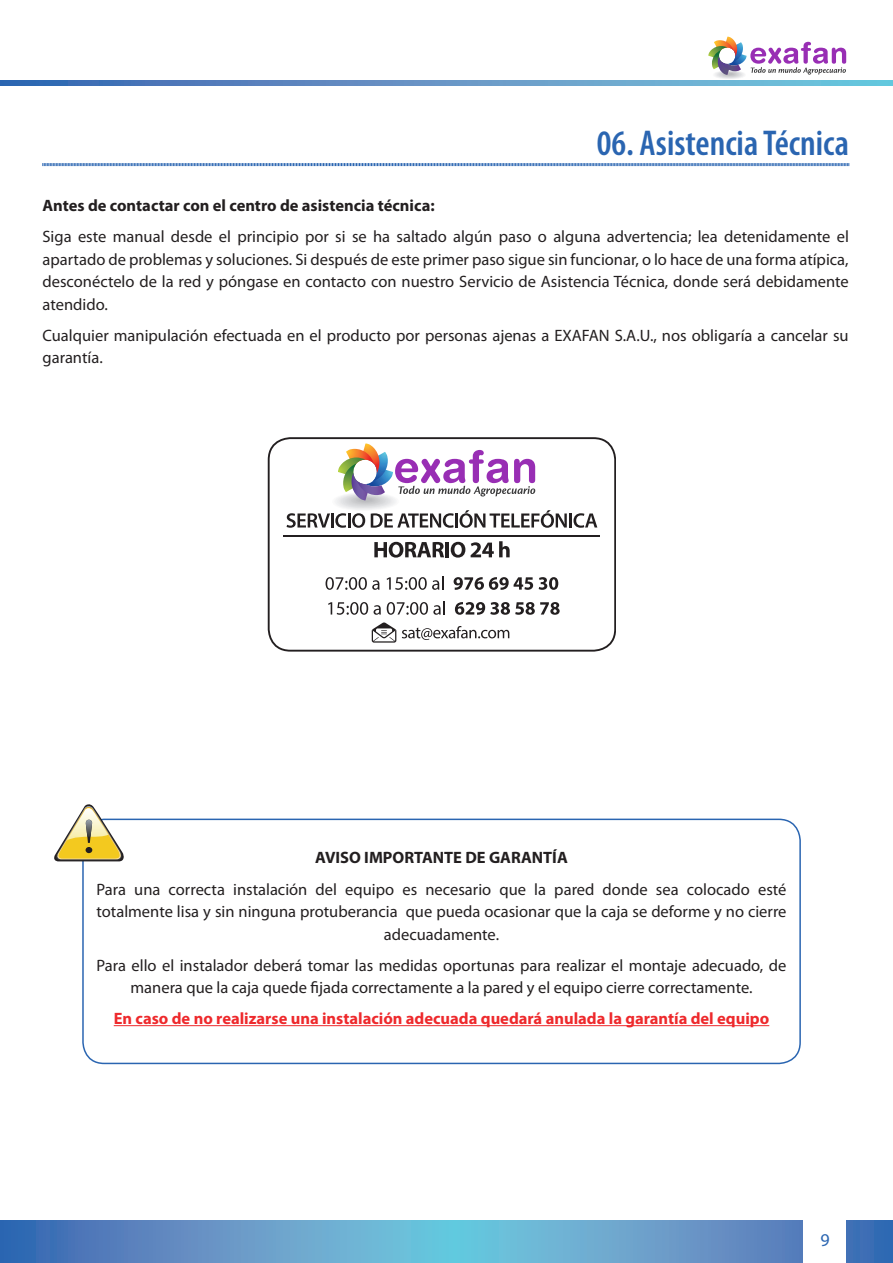
<style>
.page{position:relative;width:893px;height:1263px;background:#fff}
.page>*{position:absolute;margin:0;border:0;box-sizing:border-box;transform-origin:0 0}
._01__Titulos__Nivel{font:600 condensed 36px "Myriad Pro";color:#2a65b1}
.t1{font:18px "Myriad Pro";color:#2a65b1}
._01__Normal{font:16.5px/22.5px "Myriad Pro";color:#231f20;text-align:center}
._01__Normal-2{font:700 16.5px "Myriad Pro";color:#ee292c}
._01__Normal-3{font:700 16.5px "Myriad Pro";color:#231f20}
</style>
<div class="page">
<svg style="left:1px;top:1220px;width:892px;height:43px;background:#609ac8"></svg>
<svg style="left:1px;top:81px;width:892px;height:4px;background:#5e96c6"></svg>
<div style="left:804px;top:1218px;width:42px;height:45px;background:#fff"></div>
<hr style="left:0;top:1220px;width:1px;height:43px;background:#2a65b1">
<div style="left:714px;top:71px;width:31px;height:8px;background:#f5f5f6;border-radius:50%"></div>
<div style="left:716px;top:71px;width:27px;height:7px;background:#eeeeef;border-radius:50%"></div>
<div style="left:716px;top:71px;width:26px;height:7px;background:#ececee;border-radius:50%"></div>
<div style="left:717px;top:71px;width:25px;height:7px;background:#e6e7e9;border-radius:50%"></div>
<div style="left:718px;top:72px;width:23px;height:6px;background:#e1e2e4;border-radius:50%"></div>
<div style="left:719px;top:72px;width:21px;height:5px;background:#dddee0;border-radius:50%"></div>
<div style="left:721px;top:72px;width:17px;height:5px;background:#d5d6d8;border-radius:50%"></div>
<svg style="left:708px;top:37px;width:138px;height:39px"></svg>
<div style="left:268px;top:437px;width:347px;height:214px;border:2px solid #231f20;border-radius:22px"></div>
<hr style="left:283px;top:534px;width:317px;height:2px;background:#231f20">
<hr style="left:569px;top:513px;width:3px;height:14px;background:#231f20">
<svg style="left:573px;top:513px;width:24px;height:15px"></svg>
<svg style="left:326px;top:577px;width:54px;height:13px"></svg>
<svg style="left:387px;top:576px;width:57px;height:14px"></svg>
<svg style="left:454px;top:577px;width:79px;height:13px"></svg>
<svg style="left:539px;top:577px;width:19px;height:13px"></svg>
<svg style="left:328px;top:602px;width:40px;height:13px"></svg>
<svg style="left:374px;top:605px;width:7px;height:10px"></svg>
<svg style="left:387px;top:601px;width:58px;height:14px"></svg>
<svg style="left:455px;top:602px;width:105px;height:13px"></svg>
<svg style="left:374px;top:542px;width:70px;height:16px"></svg>
<hr style="left:445px;top:542px;width:4px;height:15px;background:#231f20">
<svg style="left:451px;top:542px;width:14px;height:16px"></svg>
<svg style="left:471px;top:541px;width:39px;height:16px"></svg>
<svg style="left:402px;top:626px;width:107px;height:14px"></svg>
<svg style="left:372px;top:622px;width:24px;height:21px"></svg>
<svg style="left:287px;top:443px;width:280px;height:85px"></svg>
<svg style="left:42px;top:163px;width:807px;height:4px"></svg>
<hr style="left:114px;top:1025px;width:655px;height:1px;background:#ee292c">
<div style="left:82px;top:819px;width:719px;height:245px;border:2px solid #2a65b1;border-radius:21px"></div>
<svg style="left:54px;top:804px;width:71px;height:57px"></svg>
<p class="_01__Titulos__Nivel" style="left:597px;top:123px;width:254px">06. Asistencia Técnica</p>
<p class="_01__Normal-3" style="left:43px;top:195px;width:394px">Antes de contactar con el centro de asistencia técnica:</p>
<p class="_01__Normal" style="left:43px;top:225px;width:808px;text-align:justify">Siga este manual desde el principio por si se ha saltado algún paso o alguna advertencia; lea detenidamente el apartado de problemas y soluciones. Si después de este primer paso sigue sin funcionar, o lo hace de una forma atípica, desconéctelo de la red y póngase en contacto con nuestro Servicio de Asistencia Técnica, donde será debidamente atendido.</p>
<p class="_01__Normal" style="left:43px;top:324px;width:808px;text-align:left">Cualquier manipulación efectuada en el producto por personas ajenas a EXAFAN S.A.U., nos obligaría a cancelar su garantía.</p>
<p class="_01__Normal-3" style="left:315px;top:847px;width:254px">AVISO IMPORTANTE DE GARANTÍA</p>
<p class="_01__Normal" style="left:96px;top:877px;width:691px">Para una correcta instalación del equipo es necesario que la pared donde sea colocado esté totalmente lisa y sin ninguna protuberancia que pueda ocasionar que la caja se deforme y no cierre adecuadamente.</p>
<p class="_01__Normal" style="left:96px;top:953px;width:691px">Para ello el instalador deberá tomar las medidas oportunas para realizar el montaje adecuado, de manera que la caja quede fijada correctamente a la pared y el equipo cierre correctamente.</p>
<p class="_01__Normal-2" style="left:114px;top:1008px;width:657px">En caso de no realizarse una instalación adecuada quedará anulada la garantía del equipo</p>
<p class="t1" style="left:820px;top:1229px;width:11px">9</p>
</div>
